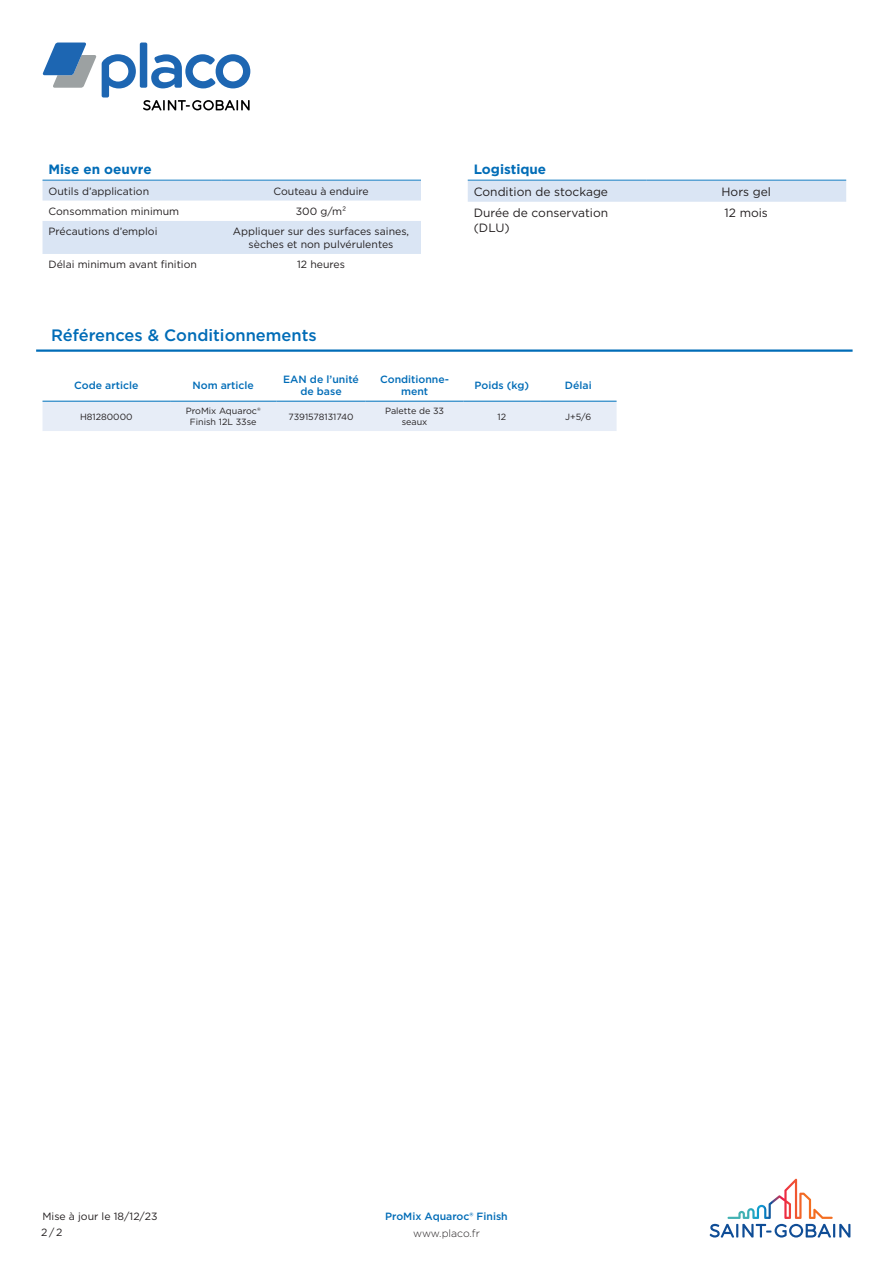
<style>
.page{position:relative;width:893px;height:1263px;background:#fff}
.page>*{position:absolute;margin:0;border:0;box-sizing:border-box;transform-origin:0 0}
.t1{font:500 16.5px "Gotham";color:#006cb7}
.attribute_group{font:700 13.5px "Gotham";color:#006cb7}
.column_1{font:12px/14.4px "Gotham";color:#231f20}
.column_2{font:12px "Gotham";color:#231f20}
.column_2-2{font:10.5px/16.6px "Gotham";color:#231f20}
.column_1-2{font:10.5px "Gotham";color:#231f20}
.column_header_1_colu{font:500 10.5px/12.6px "Gotham";color:#006cb7;text-align:center}
.Product_Name_Master{font:500 10.5px "Gotham";color:#006cb7}
.t2{font:300 10.5px "Gotham";color:#231f20}
.column_2-3{font:9px/10.8px "Gotham";color:#231f20;text-align:center}
.column_4{font:9px/10.8px "Gotham";color:#231f20;text-align:center}
.column_3{font:9px "Gotham";color:#231f20}
.column_1-3{font:9px "Gotham";color:#231f20}
.column_6{font:9px "Gotham";color:#231f20}
.column_5{font:9px "Gotham";color:#231f20}
</style>
<div class="page">
<svg style="left:143px;top:100px;width:107px;height:10px"></svg>
<div style="left:140px;top:43px;width:7px;height:45px;background:#1d66b2;border-radius:2px"></div>
<svg style="left:42px;top:43px;width:94px;height:55px"></svg>
<svg style="left:151px;top:54px;width:99px;height:34px"></svg>
<svg style="left:710px;top:1179px;width:140px;height:58px"></svg>
<svg style="left:43px;top:181px;width:378px;height:73px"></svg>
<hr style="left:43px;top:180px;width:178px;height:1px;background:#167ec2">
<hr style="left:221px;top:180px;width:200px;height:1px;background:#167ec2">
<div style="left:468px;top:181px;width:378px;height:21px;background:#dae5f4"></div>
<hr style="left:468px;top:180px;width:178px;height:1px;background:#167ec2">
<hr style="left:646px;top:180px;width:200px;height:1px;background:#167ec2">
<hr style="left:36px;top:349px;width:817px;height:3px;background:#006cb7">
<div style="left:43px;top:402px;width:574px;height:29px;background:#e7edf7"></div>
<hr style="left:43px;top:401px;width:127px;height:1px;background:#167ec2">
<hr style="left:170px;top:401px;width:106px;height:1px;background:#167ec2">
<hr style="left:276px;top:401px;width:90px;height:1px;background:#167ec2">
<hr style="left:366px;top:401px;width:97px;height:1px;background:#167ec2">
<hr style="left:463px;top:401px;width:77px;height:1px;background:#167ec2">
<hr style="left:540px;top:401px;width:77px;height:1px;background:#167ec2">
<p class="attribute_group" style="left:49px;top:160px;width:105px">Mise en oeuvre</p>
<p class="column_1-2" style="left:49px;top:184px;width:102px">Outils d’application</p>
<p class="column_2-2" style="left:273px;top:182px;width:97px">Couteau à enduire</p>
<p class="column_1-2" style="left:49px;top:204px;width:132px">Consommation minimum</p>
<p class="column_2-2" style="left:296px;top:203px;width:52px">300 g/m²</p>
<p class="column_1-2" style="left:49px;top:225px;width:110px">Précautions d’emploi</p>
<p class="column_2-2" style="left:233px;top:225px;width:178px;line-height:12.6px;text-align:center">Appliquer sur des surfaces saines, sèches et non pulvérulentes</p>
<p class="column_1-2" style="left:49px;top:258px;width:150px">Délai minimum avant finition</p>
<p class="column_2-2" style="left:297px;top:256px;width:49px">12 heures</p>
<p class="t1" style="left:51px;top:324px;width:267px">Références &amp; Conditionnements</p>
<p class="attribute_group" style="left:474px;top:160px;width:74px">Logistique</p>
<p class="column_1" style="left:474px;top:184px;width:136px">Condition de stockage</p>
<p class="column_2" style="left:721px;top:184px;width:51px">Hors gel</p>
<p class="column_1" style="left:474px;top:206px;width:136px">Durée de conservation (DLU)</p>
<p class="column_2" style="left:725px;top:205px;width:45px">12 mois</p>
<p class="column_header_1_colu" style="left:74px;top:379px;width:66px">Code article</p>
<p class="column_header_1_colu" style="left:192px;top:379px;width:63px">Nom article</p>
<p class="column_header_1_colu" style="left:283px;top:372px;width:77px">EAN de l’unité de base</p>
<p class="column_header_1_colu" style="left:380px;top:372px;width:70px">Conditionne&shy;ment</p>
<p class="column_header_1_colu" style="left:474px;top:379px;width:56px">Poids (kg)</p>
<p class="column_header_1_colu" style="left:565px;top:379px;width:28px">Délai</p>
<p class="column_1-3" style="left:80px;top:411px;width:54px">H81280000</p>
<p class="column_2-3" style="left:186px;top:405px;width:76px">ProMix Aquaroc®<br>Finish 12L 33se</p>
<p class="column_3" style="left:289px;top:411px;width:66px">7391578131740</p>
<p class="column_4" style="left:385px;top:405px;width:61px">Palette de 33 seaux</p>
<p class="column_5" style="left:497px;top:411px;width:10px">12</p>
<p class="column_6" style="left:565px;top:411px;width:28px">J+5/6</p>
<p class="column_2-2" style="left:41px;top:1207px;width:118px">Mise à jour le 18/12/23<br>2/2</p>
<p class="Product_Name_Master" style="left:385px;top:1209px;width:124px">ProMix Aquaroc® Finish</p>
<p class="t2" style="left:413px;top:1227px;width:68px">www.placo.fr</p>
</div>
